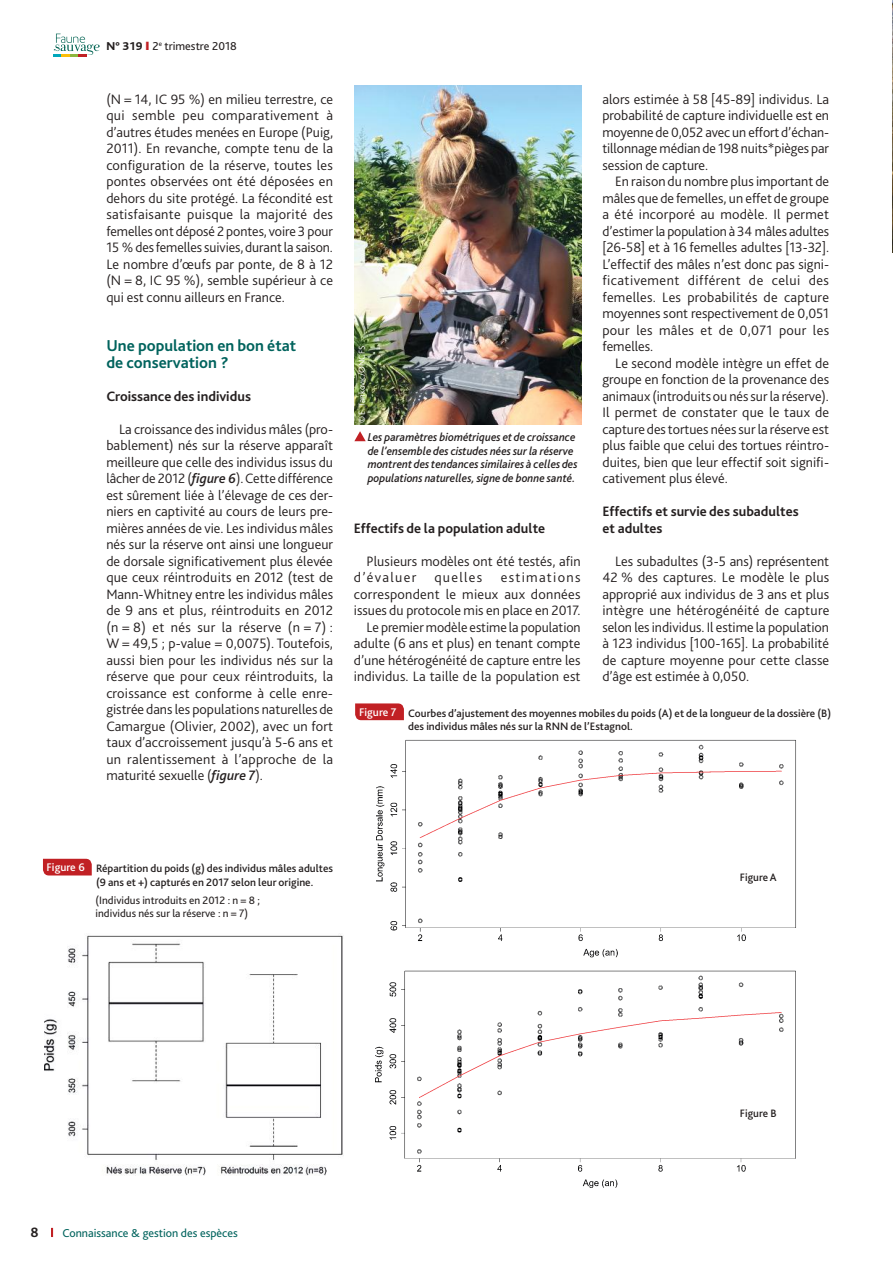
<style>
.page{position:relative;width:893px;height:1263px;background:#fff}
.page>*{position:absolute;margin:0;border:0;box-sizing:border-box;transform-origin:0 0}
.t1{font:700 16.5px/16.5px "Bliss 2";color:#00635d}
.t2{font:300 14.25px/16.5px "Bliss 2";color:#241f1f;text-align:justify}
.t3{font:700 14.25px/16.5px "Bliss 2";color:#241f1f}
.t4{font:300 14.25px "Bliss 2";letter-spacing:.09em;color:#241f1f}
.t5{font:italic 500 12px/13.5px "Bliss 2";color:#241f1f;scale:.95 1}
.t6{font:12px "Bliss 2";color:#00635d}
.t7{font:12px "Bliss 2";color:#241f1f}
.t8{font:500 11.25px/13.5px "Bliss 2";color:#241f1f}
.t9{font:11.25px/13.5px "Bliss 2";color:#241f1f}
.t10{font:300 9px "Bliss 2";color:#fff}
.s1{font-family:"Bliss";font-weight:800}
.s2{color:#c12024}
.s3{font-weight:500;font-style:italic}
.s4{font-size:11.55px;color:#fff}
</style>
<div class="page">
<svg style="left:51px;top:1228px;width:2px;height:9px"></svg>
<img style="left:354px;top:85px;width:227px;height:340px">
<svg style="left:354px;top:431px;width:12px;height:10px"></svg>
<img style="left:376px;top:739px;width:420px;height:449px">
<svg style="left:355px;top:703px;width:49px;height:17px"></svg>
<svg style="left:54px;top:34px;width:46px;height:23px"></svg>
<img style="left:44px;top:934px;width:300px;height:242px">
<svg style="left:43px;top:859px;width:49px;height:16px"></svg>
<img style="left:892px;top:1px;width:1px;height:251px">
<p class="t7" style="left:107px;top:39px;width:132px"><span class="s1">N° 319</span> <span class="s2">❙</span> 2<sup>e</sup> trimestre 2018</p>
<p class="t2" style="left:106px;top:90px;width:228px">(N = 14, IC 95 %) en milieu terrestre, ce qui semble peu comparativement à d’autres études menées en Europe (Puig, 2011). En revanche, compte tenu de la configuration de la réserve, toutes les pontes observées ont été déposées en dehors du site protégé. La fécondité est satisfaisante puisque la majorité des femelles ont déposé 2 pontes, voire 3 pour 15 % des femelles suivies, durant la saison.<br>Le nombre d’œufs par ponte, de 8 à 12 (N = 8, IC 95 %), semble supérieur à ce qui est connu ailleurs en France.</p>
<p class="t1" style="left:106px;top:337px;width:191px">Une population en bon état de conservation ?</p>
<p class="t3" style="left:106px;top:387px;width:146px">Croissance des individus</p>
<p class="t2" style="left:106px;top:420px;width:228px;text-indent:13px">La croissance des individus mâles (pro&shy;bablement) nés sur la réserve apparaît meilleure que celle des individus issus du lâcher de 2012 (<span class="s3">figure 6</span>). Cette différence est sûrement liée à l’élevage de ces der&shy;niers en captivité au cours de leurs pre&shy;mières années de vie. Les individus mâles nés sur la réserve ont ainsi une longueur de dorsale significativement plus élevée que ceux réintroduits en 2012 (test de Mann-Whitney entre les individus mâles de 9 ans et plus, réintroduits en 2012 (n = 8) et nés sur la réserve (n = 7) :<br>W = 49,5 ; p-value = 0,0075). Toutefois, aussi bien pour les individus nés sur la réserve que pour ceux réintroduits, la croissance est conforme à celle enre&shy;gistrée dans les populations naturelles de Camargue (Olivier, 2002), avec un fort taux d’accroissement jusqu’à 5-6 ans et un ralentissement à l’approche de la maturité sexuelle (<span class="s3">figure 7</span>).</p>
<p class="t10" style="left:356px;top:423px;width:79px;rotate:-90deg">© E. Tankovic/ONCFS</p>
<p class="t5" style="left:368px;top:430px;width:222px">Les paramètres biométriques et de croissance de l’ensemble des cistudes nées sur la réserve montrent des tendances similaires à celles des populations naturelles, signe de bonne santé.</p>
<p class="t3" style="left:354px;top:519px;width:193px">Effectifs de la population adulte</p>
<p class="t2" style="left:354px;top:552px;width:228px;text-indent:13px">Plusieurs modèles ont été testés, afin d’évaluer</p>
<p class="t4" style="left:434px;top:568px;width:49px">quelles</p>
<p class="t2" style="left:354px;top:569px;width:228px;text-align:right">estimations<br>correspondent le mieux aux données issues du protocole mis en place en 2017.<br>Le premier modèle estime la population adulte (6 ans et plus) en tenant compte d’une hétérogénéité de capture entre les individus. La taille de la population est</p>
<p class="t2" style="left:602px;top:90px;width:228px">alors estimée à 58 [45-89] individus. La probabilité de capture individuelle est en moyenne de 0,052 avec un effort d’échan&shy;tillonnage médian de 198 nuits*pièges par session de capture.</p>
<p class="t2" style="left:602px;top:173px;width:228px;text-indent:13px">En raison du nombre plus important de mâles que de femelles, un effet de groupe a été incorporé au modèle. Il permet d’estimer la population à 34 mâles adultes [26-58] et à 16 femelles adultes [13-32].<br>L’effectif des mâles n’est donc pas signi&shy;ficativement différent de celui des femelles. Les probabilités de capture moyennes sont respectivement de 0,051 pour les mâles et de 0,071 pour les femelles.</p>
<p class="t2" style="left:602px;top:354px;width:228px;text-indent:13px">Le second modèle intègre un effet de groupe en fonction de la provenance des animaux (introduits ou nés sur la réserve).<br>Il permet de constater que le taux de capture des tortues nées sur la réserve est plus faible que celui des tortues réintro&shy;duites, bien que leur effectif soit signifi&shy;cativement plus élevé.</p>
<p class="t3" style="left:602px;top:503px;width:198px">Effectifs et survie des subadultes et adultes</p>
<p class="t2" style="left:602px;top:552px;width:228px;text-indent:13px">Les subadultes (3-5 ans) représentent 42 % des captures. Le modèle le plus approprié aux individus de 3 ans et plus intègre une hétérogénéité de capture selon les individus. Il estime la population à 123 individus [100-165]. La probabilité de capture moyenne pour cette classe d’âge est estimée à 0,050.</p>
<p class="t8" style="left:408px;top:706px;width:424px;text-indent:-49px"><span class="s4">Figure 7</span> Courbes d’ajustement des moyennes mobiles du poids (A) et de la longueur de la dossière (B) des individus mâles nés sur la RNN de l’Estagnol.</p>
<p class="t8" style="left:96px;top:861px;width:239px;text-indent:-49px"><span class="s4">Figure 6</span> Répartition du poids (g) des individus mâles adultes (9 ans et +) capturés en 2017 selon leur origine.</p>
<p class="t9" style="left:96px;top:893px;width:166px">(Individus introduits en 2012 : n = 8 ; individus nés sur la réserve : n = 7)</p>
<p class="t8" style="left:740px;top:870px;width:38px">Figure A</p>
<p class="t3" style="left:31px;top:1224px;width:10px">8</p>
<p class="t6" style="left:62px;top:1225px;width:177px">Connaissance &amp; gestion des espèces</p>
<p class="t8" style="left:740px;top:1106px;width:38px">Figure B</p>
</div>
